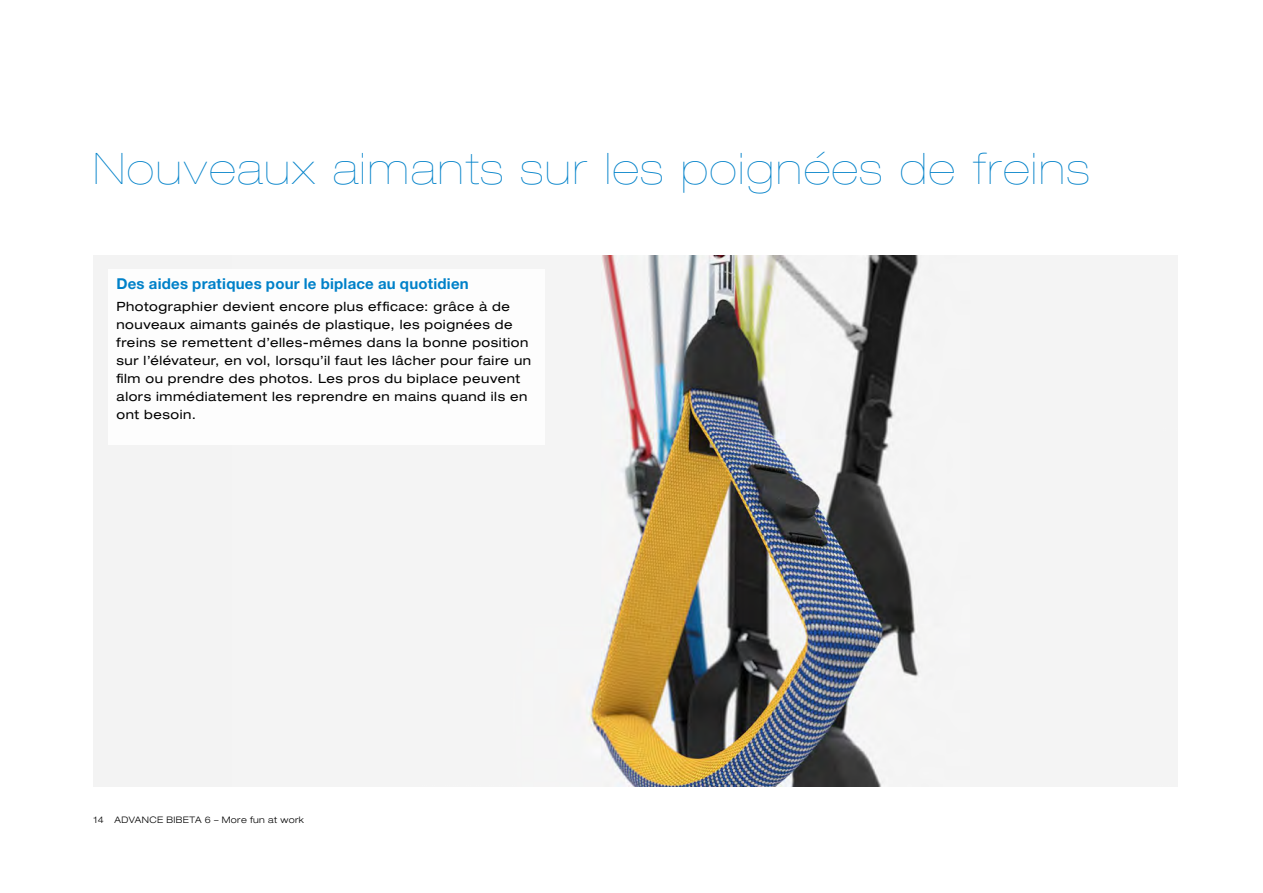
<style>
.page{position:relative;width:1263px;height:893px;background:#fff}
.page>*{position:absolute;margin:0;border:0;box-sizing:border-box;transform-origin:0 0}
.head_1_DE{font:200 expanded 43.5px "Helvetica Neue LT Pro";letter-spacing:.05em;color:#0081c9}
.head_2__auch_tabelle{font:700 15px "Helvetica Neue LT Pro";letter-spacing:.015em;color:#0081c9}
.text_1_legende_bild{font:expanded 12.75px/18px "Helvetica Neue LT Pro";letter-spacing:.04em;color:#000}
.t1{font:300 expanded 9px "Helvetica Neue LT Pro";letter-spacing:.04em;color:#000}
</style>
<div class="page">
<div style="left:94px;top:255px;width:1084px;height:532px;background:#f3f3f3"></div>
<img style="left:589px;top:255px;width:329px;height:532px">
<div style="left:108px;top:270px;width:436px;height:175px;background:#fff"></div>
<p class="head_1_DE" style="left:94px;top:143px;width:997px">Nouveaux aimants sur les poignées de freins</p>
<p class="head_2__auch_tabelle" style="left:117px;top:274px;width:354px">Des aides pratiques pour le biplace au quotidien</p>
<p class="text_1_legende_bild" style="left:117px;top:297px;width:416px">Photographier devient encore plus efficace: grâce à de nouveaux aimants gainés de plastique, les poignées de freins se remettent d’elles-mêmes dans la bonne position sur l’élévateur, en vol, lorsqu’il faut les lâcher pour faire un film ou prendre des photos. Les pros du biplace peuvent alors immédiatement les reprendre en mains quand ils en ont besoin.</p>
<p class="t1" style="left:94px;top:814px;width:212px">14 ADVANCE BIBETA 6 – More fun at work</p>
</div>
